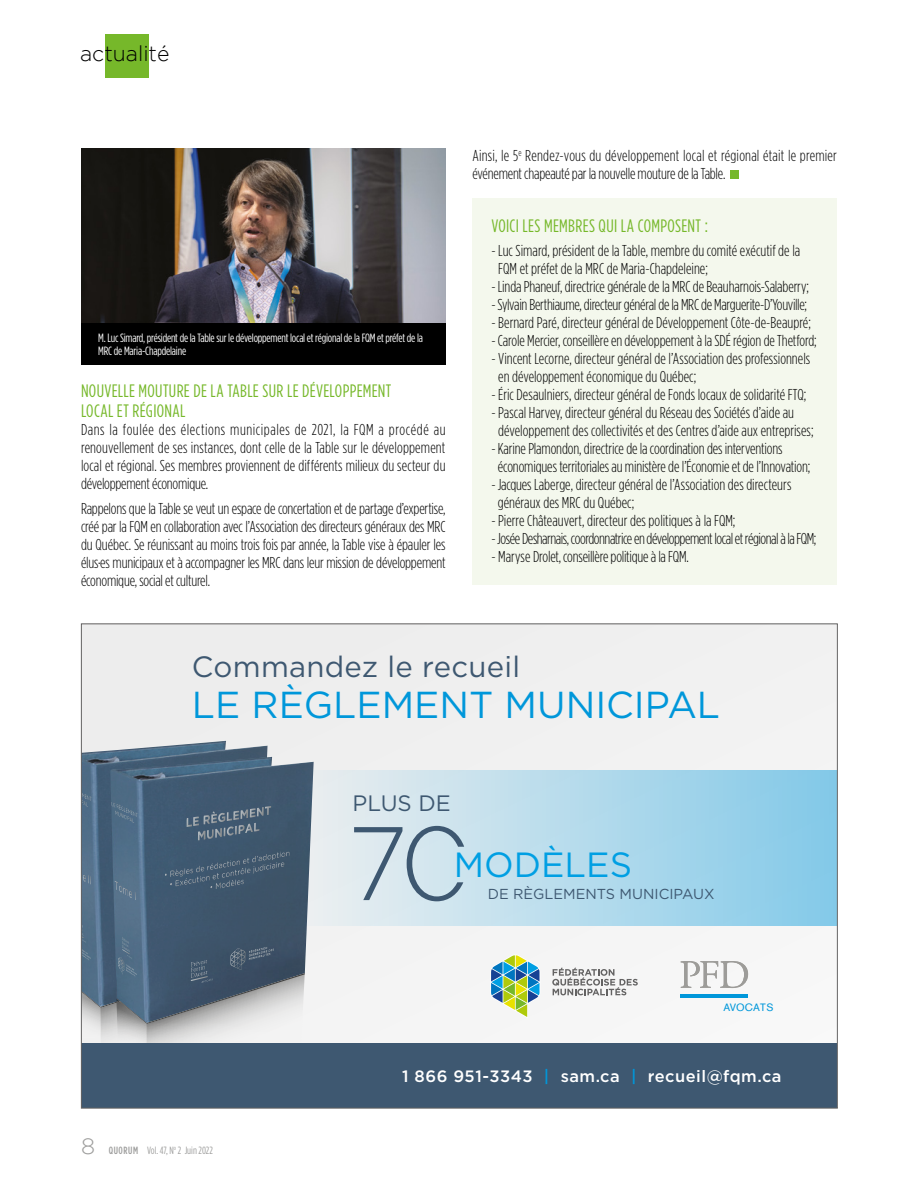
<style>
.page{position:relative;width:918px;height:1188px;background:#fff}
.page>*{position:absolute;margin:0;border:0;box-sizing:border-box;transform-origin:0 0}
.t1{font:37.5px "Gotham";color:#0097da}
.t2{font:34.95px "Gotham";color:#009fe3}
.t3{font:29.4px "Gotham";letter-spacing:.01em;color:#3e5871}
.t4{font:300 22.5px "Gotham";color:#9d9d9c}
.t5{font:22.2px "Gotham";color:#3e5871}
.t6{font:300 21.45px "Gotham";color:#000}
.SOUS-TITRE_-_vert_ac{font:18px/19.5px "Gotham Condensed";letter-spacing:.02em;color:#76b82a}
.t7{font:500 16.5px "Gotham";letter-spacing:.03em;color:#fff}
.COURANT_-_noir{font:300 15.75px/18px "Gotham Condensed";letter-spacing:-.005em;color:#000}
.COURANT_-_noir-2{font:300 15.75px "Gotham Condensed";letter-spacing:-.03em;color:#000}
.t8{font:14.4px "Gotham";color:#3e5871}
.BAS_VIGNETTE{font:12px/13.5px "Gotham Condensed";letter-spacing:-.015em;color:#fff}
.t9{font:10.5px "Gotham Condensed";color:#9d9d9c}
.t10{font:10.5px "Akzidenz Grotesk BE";letter-spacing:.005em;color:#0097da}
.s1{font-weight:500}
.s2{color:#0097da}
</style>
<div class="page">
<div style="left:105px;top:35px;width:43px;height:43px;background:#76b82a"></div>
<div style="left:81px;top:624px;width:756px;height:484px;background:#ededed"></div>
<img style="left:83px;top:741px;width:185px;height:183px">
<svg style="left:83px;top:792px;width:9px;height:15px"></svg>
<svg style="left:83px;top:871px;width:8px;height:14px"></svg>
<img style="left:110px;top:757px;width:204px;height:210px">
<svg style="left:112px;top:790px;width:173px;height:110px;background:#476077"></svg>
<svg style="left:83px;top:924px;width:222px;height:119px"></svg>
<svg style="left:285px;top:770px;width:551px;height:156px;background:#acd2e4"></svg>
<div style="left:81px;top:1043px;width:756px;height:65px;background:#3e5871"></div>
<svg style="left:681px;top:961px;width:67px;height:27px"></svg>
<hr style="left:681px;top:994px;width:67px;height:4px;background:#0097da">
<svg style="left:490px;top:954px;width:50px;height:64px"></svg>
<svg style="left:552px;top:967px;width:86px;height:28px"></svg>
<svg style="left:354px;top:826px;width:110px;height:75px"></svg>
<div style="left:730px;top:171px;width:8px;height:8px;background:#76b82a"></div>
<div style="left:472px;top:198px;width:365px;height:387px;background:#f4f8ed"></div>
<img style="left:81px;top:148px;width:365px;height:175px">
<div style="left:81px;top:323px;width:365px;height:41px;background:#000"></div>
<h3 class="t6" style="left:80px;top:41px;width:91px">actualité</h3>
<p class="BAS_VIGNETTE" style="left:98px;top:331px;width:326px">M. Luc Simard, président de la Table sur le développement local et régional de la FQM et préfet de la<br>MRC de Maria-Chapdelaine</p>
<p class="SOUS-TITRE_-_vert_ac" style="left:81px;top:381px;width:312px">NOUVELLE MOUTURE DE LA TABLE SUR LE DÉVELOPPEMENT<br>LOCAL ET RÉGIONAL</p>
<p class="COURANT_-_noir" style="left:81px;top:420px;width:366px;text-align:justify">Dans la foulée des élections municipales de 2021, la FQM a procédé au renouvellement de ses instances, dont celle de la Table sur le développement local et régional. Ses membres proviennent de différents milieux du secteur du développement économique.</p>
<p class="COURANT_-_noir" style="left:81px;top:499px;width:366px;text-align:justify">Rappelons que la Table se veut un espace de concertation et de partage d’expertise, créé par la FQM en collaboration avec l’Association des directeurs généraux des MRC du Québec. Se réunissant au moins trois fois par année, la Table vise à épauler les élus·es municipaux et à accompagner les MRC dans leur mission de développement économique, social et culturel.</p>
<p class="COURANT_-_noir" style="left:472px;top:146px;width:366px">Ainsi, le 5<sup>e</sup> Rendez-vous du développement local et régional était le premier événement chapeauté par la nouvelle mouture de la Table.</p>
<p class="SOUS-TITRE_-_vert_ac" style="left:491px;top:216px;width:218px">VOICI LES MEMBRES QUI LA COMPOSENT :</p>
<p class="COURANT_-_noir" style="left:498px;top:242px;width:304px;text-indent:-7px">- Luc Simard, président de la Table, membre du comité exécutif de la<br>FQM et préfet de la MRC de Maria-Chapdeleine;</p>
<p class="COURANT_-_noir" style="left:491px;top:278px;width:319px">- Linda Phaneuf, directrice générale de la MRC de Beauharnois-Salaberry;</p>
<p class="COURANT_-_noir" style="left:491px;top:296px;width:317px">- Sylvain Berthiaume, directeur général de la MRC de Marguerite-D’Youville;</p>
<p class="COURANT_-_noir" style="left:491px;top:314px;width:321px">- Bernard Paré, directeur général de Développement Côte-de-Beaupré;</p>
<p class="COURANT_-_noir" style="left:491px;top:332px;width:327px">- Carole Mercier, conseillère en développement à la SDÉ région de Thetford;</p>
<p class="COURANT_-_noir" style="left:498px;top:350px;width:313px;text-indent:-7px">- Vincent Lecorne, directeur général de l’Association des professionnels en développement économique du Québec;</p>
<p class="COURANT_-_noir" style="left:491px;top:386px;width:317px">- Éric Desaulniers, directeur général de Fonds locaux de solidarité FTQ;</p>
<p class="COURANT_-_noir" style="left:498px;top:404px;width:317px;text-indent:-7px">- Pascal Harvey, directeur général du Réseau des Sociétés d’aide au développement des collectivités et des Centres d’aide aux entreprises;</p>
<p class="COURANT_-_noir" style="left:498px;top:440px;width:314px;text-indent:-7px">- Karine Plamondon, directrice de la coordination des interventions économiques territoriales au ministère de l’Économie et de l’Innovation;</p>
<p class="COURANT_-_noir" style="left:498px;top:476px;width:295px;text-indent:-6px">- Jacques Laberge, directeur général de l’Association des directeurs généraux des MRC du Québec;</p>
<p class="COURANT_-_noir" style="left:491px;top:512px;width:246px">- Pierre Châteauvert, directeur des politiques à la FQM;</p>
<p class="COURANT_-_noir-2" style="left:491px;top:530px;width:327px">- Josée Desharnais, coordonnatrice en développement local et régional à la FQM;</p>
<p class="COURANT_-_noir" style="left:491px;top:548px;width:198px">- Maryse Drolet, conseillère politique à la FQM.</p>
<p class="t3" style="left:192px;top:650px;width:330px">Commandez le recueil</p>
<p class="t1" style="left:192px;top:684px;width:530px">LE RÈGLEMENT MUNICIPAL</p>
<p class="t5" style="left:353px;top:791px;width:100px">PLUS DE</p>
<p class="t2" style="left:454px;top:846px;width:180px">MODÈLES</p>
<p class="t8" style="left:488px;top:886px;width:228px">DE RÈGLEMENTS MUNICIPAUX</p>
<p class="t10" style="left:724px;top:1001px;width:52px">AVOCATS</p>
<h3 class="t4" style="left:81px;top:1133px;width:16px">8</h3>
<p class="t9" style="left:109px;top:1144px;width:106px"><span class="s1">QUORUM</span> Vol. 47, N<sup>o</sup> 2 Juin 2022</p>
<p class="t7" style="left:402px;top:1067px;width:381px">1 866 951-3343 <span class="s2">|</span> sam.ca <span class="s2">|</span> recueil@fqm.ca</p>
</div>
